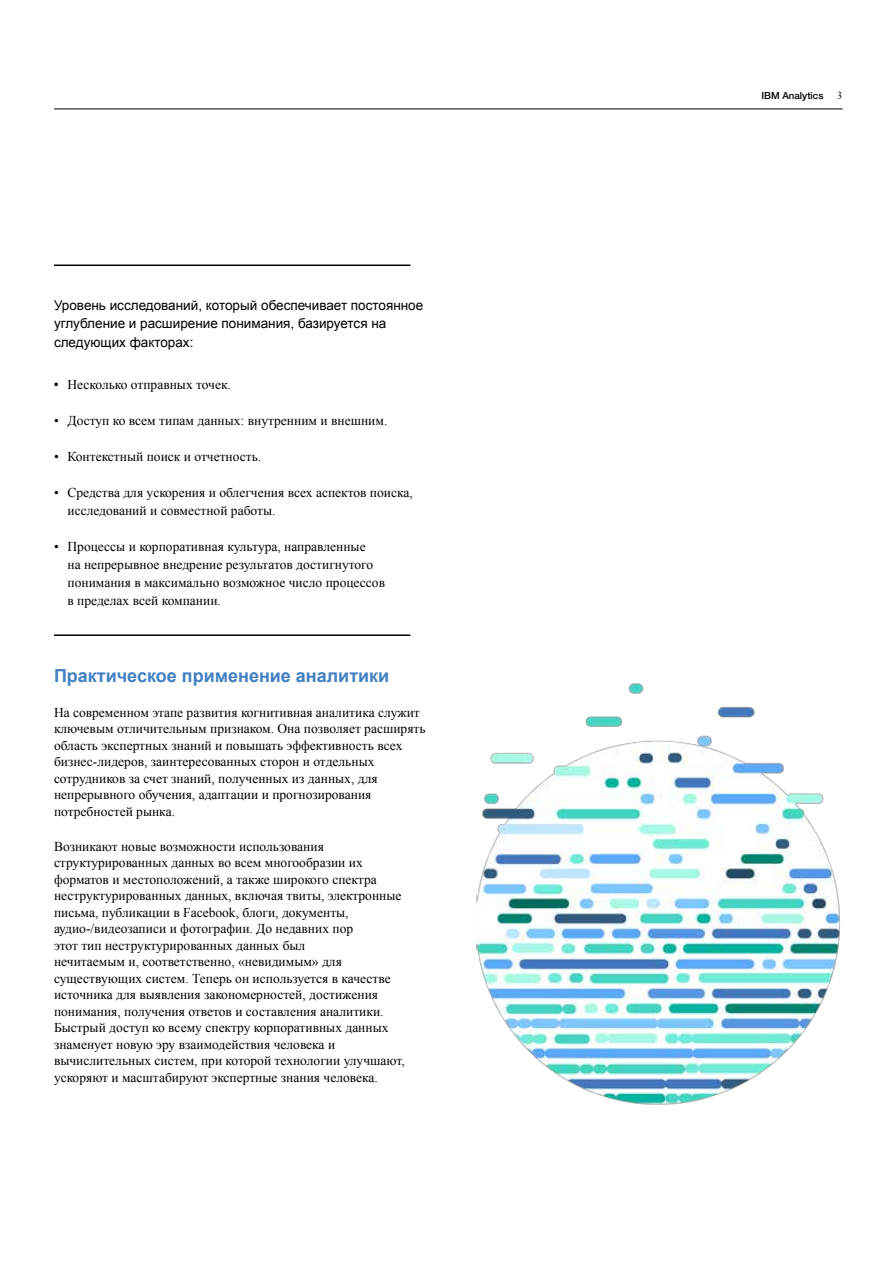
<style>
.page{position:relative;width:893px;height:1263px;background:#fff}
.page>*{position:absolute;margin:0;border:0;box-sizing:border-box;transform-origin:0 0}
.t1{font:700 18px "Arial";color:#4180c3}
.t2{font:13.5px/16.5px "Times New Roman";color:#000}
.t3{font:13.5px/18px "Arial";color:#000}
.t4{font:10.5px "Janson Text LT Std";color:#000}
.t5{font:500 9.75px "Helvetica Neue LT Pro";color:#000}
.s1{font-size:14.25px}
</style>
<div class="page">
<hr style="left:54px;top:109px;width:788px;height:1px;background:#000">
<hr style="left:54px;top:264px;width:356px;height:2px;background:#000">
<hr style="left:54px;top:634px;width:356px;height:2px;background:#000">
<img style="left:476px;top:683px;width:364px;height:422px">
<p class="t3" style="left:54px;top:296px;width:371px">Уровень исследований, который обеспечивает постоянное углубление и расширение понимания, базируется на</p>
<p class="t3" style="left:54px;top:333px;width:141px">следующих факторах:</p>
<p class="t2" style="left:54px;top:376px;width:178px"><span class="s1">•</span> Несколько отправных точек.</p>
<p class="t2" style="left:54px;top:412px;width:335px">• Доступ ко всем типам данных: внутренним и внешним.</p>
<p class="t2" style="left:54px;top:448px;width:209px">• Контекстный поиск и отчетность.</p>
<p class="t2" style="left:68px;top:484px;width:347px;line-height:18px;text-indent:-14px">• Средства для ускорения и облегчения всех аспектов поиска, исследований и совместной работы.</p>
<p class="t2" style="left:68px;top:538px;width:319px;line-height:18px;text-indent:-14px">• Процессы и корпоративная культура, направленные<br>на непрерывное внедрение результатов достигнутого понимания в максимально возможное число процессов в пределах всей компании.</p>
<h1 class="t1" style="left:54px;top:664px;width:337px">Практическое применение аналитики</h1>
<p class="t2" style="left:54px;top:704px;width:373px">На современном этапе развития когнитивная аналитика служит ключевым отличительным признаком. Она позволяет расширять область экспертных знаний и повышать эффективность всех бизнес-лидеров, заинтересованных сторон и отдельных сотрудников за счет знаний, полученных из данных, для непрерывного обучения, адаптации и прогнозирования потребностей рынка.</p>
<p class="t2" style="left:54px;top:838px;width:352px">Возникают новые возможности использования структурированных данных во всем многообразии их форматов и местоположений, а также широкого спектра неструктурированных данных, включая твиты, электронные письма, публикации в Facebook, блоги, документы, аудио-/видеозаписи и фотографии. До недавних пор<br>этот тип неструктурированных данных был<br>нечитаемым и, соответственно, «невидимым» для существующих систем. Теперь он используется в качестве источника для выявления закономерностей, достижения понимания, получения ответов и составления аналитики.<br>Быстрый доступ ко всему спектру корпоративных данных знаменует новую эру взаимодействия человека и вычислительных систем, при которой технологии улучшают, ускоряют и масштабируют экспертные знания человека.</p>
<p class="t5" style="left:761px;top:90px;width:63px">IBM Analytics</p>
<p class="t4" style="left:837px;top:89px;width:7px">3</p>
</div>
